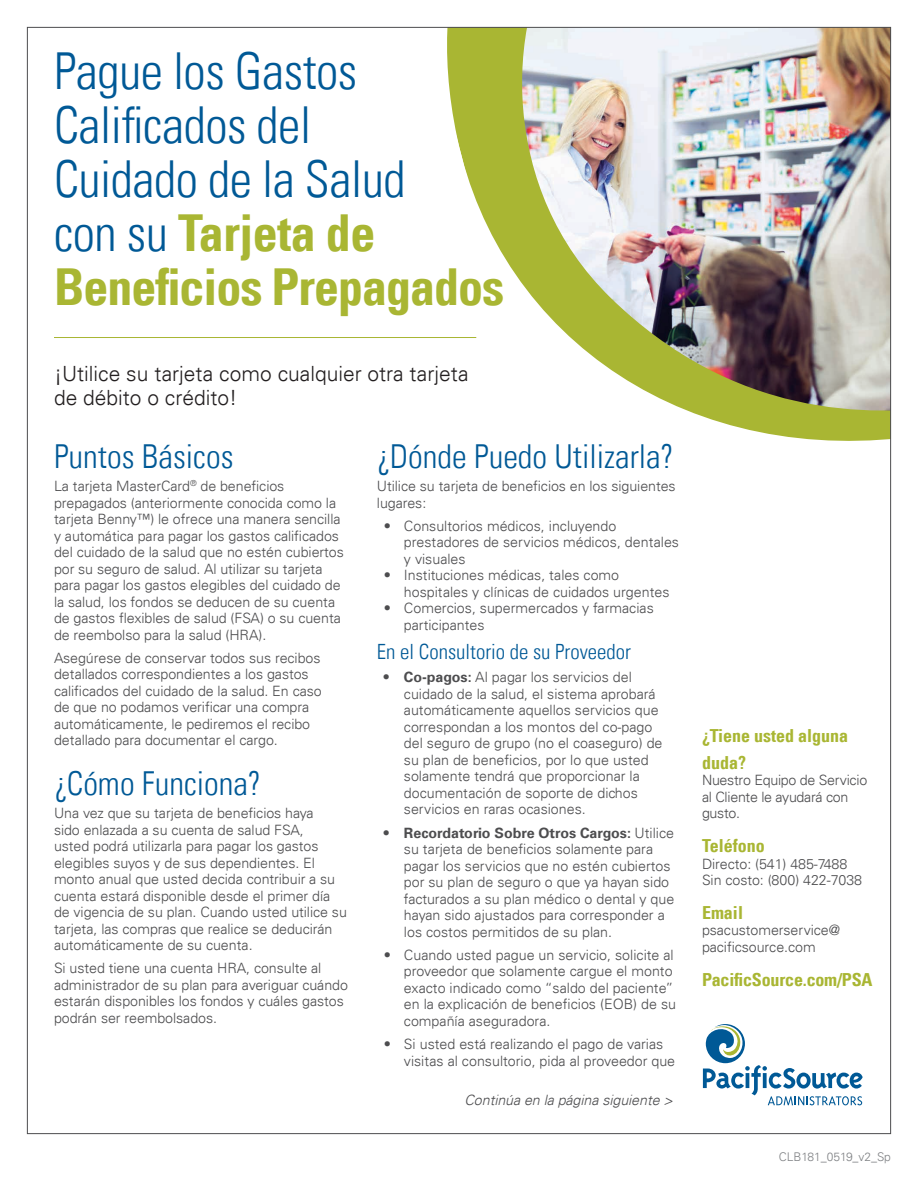
<style>
.page{position:relative;width:918px;height:1188px;background:#fff}
.page>*{position:absolute;margin:0;border:0;box-sizing:border-box;transform-origin:0 0}
.t1{font:300 condensed 51px/54px "Univers LT";letter-spacing:-.01em;color:#005996}
.t2{font:300 condensed 33px "Univers LT";color:#005996}
.t3{font:300 21px/24px "Univers LT";color:#231f20}
.t4{font:300 condensed 21px "Univers LT";color:#005996}
.t5{font:700 condensed 18px/27px "Univers LT";color:#a9b633}
.t6{font:300 14.25px/16.5px "Univers LT";letter-spacing:-.005em;color:#4d4d4f}
.t7{font:italic 300 14.25px "Univers LT";letter-spacing:-.005em;color:#4d4d4f}
.t8{font:300 12px "Univers LT";letter-spacing:-.005em;color:#808285}
.s1{font-weight:700;color:#a9b633}
.s2{font-weight:700}
</style>
<div class="page">
<svg style="left:703px;top:1024px;width:160px;height:81px"></svg>
<img style="left:447px;top:29px;width:442px;height:412px">
<hr style="left:54px;top:337px;width:422px;height:1px;background:#a9b633">
<h1 class="t1" style="left:54px;top:45px;width:452px">Pague los Gastos<br>Calificados del<br>Cuidado de la Salud<br>con su <span class="s1">Tarjeta de<br>Beneficios Prepagados</span></h1>
<h3 class="t3" style="left:54px;top:362px;width:416px">¡Utilice su tarjeta como cualquier otra tarjeta de débito o crédito!</h3>
<h2 class="t2" style="left:54px;top:436px;width:181px">Puntos Básicos</h2>
<p class="t6" style="left:54px;top:478px;width:291px">La tarjeta MasterCard<sup>®</sup> de beneficios prepagados (anteriormente conocida como la tarjeta Benny™) le ofrece una manera sencilla y automática para pagar los gastos calificados del cuidado de la salud que no estén cubiertos por su seguro de salud. Al utilizar su tarjeta para pagar los gastos elegibles del cuidado de la salud, los fondos se deducen de su cuenta de gastos flexibles de salud (FSA) o su cuenta de reembolso para la salud (HRA).</p>
<p class="t6" style="left:54px;top:650px;width:269px">Asegúrese de conservar todos sus recibos detallados correspondientes a los gastos calificados del cuidado de la salud. En caso de que no podamos verificar una compra automáticamente, le pediremos el recibo detallado para documentar el cargo.</p>
<h2 class="t2" style="left:54px;top:763px;width:209px">¿Cómo Funciona?</h2>
<p class="t6" style="left:54px;top:805px;width:294px">Una vez que su tarjeta de beneficios haya<br>sido enlazada a su cuenta de salud FSA,<br>usted podrá utilizarla para pagar los gastos elegibles suyos y de sus dependientes. El monto anual que usted decida contribuir a su cuenta estará disponible desde el primer día de vigencia de su plan. Cuando usted utilice su tarjeta, las compras que realice se deducirán automáticamente de su cuenta.</p>
<p class="t6" style="left:54px;top:960px;width:295px">Si usted tiene una cuenta HRA, consulte al administrador de su plan para averiguar cuándo estarán disponibles los fondos y cuáles gastos podrán ser reembolsados.</p>
<h2 class="t2" style="left:377px;top:436px;width:298px">¿Dónde Puedo Utilizarla?</h2>
<p class="t6" style="left:377px;top:478px;width:300px">Utilice su tarjeta de beneficios en los siguientes lugares:</p>
<p class="t6" style="left:404px;top:518px;width:277px;text-indent:-20px">• Consultorios médicos, incluyendo prestadores de servicios médicos, dentales y visuales</p>
<p class="t6" style="left:404px;top:567px;width:267px;text-indent:-20px">• Instituciones médicas, tales como hospitales y clínicas de cuidados urgentes</p>
<p class="t6" style="left:404px;top:600px;width:251px;text-indent:-20px">• Comercios, supermercados y farmacias participantes</p>
<h3 class="t4" style="left:377px;top:639px;width:256px">En el Consultorio de su Proveedor</h3>
<p class="t6" style="left:404px;top:669px;width:260px;text-indent:-20px"><span class="s2">• Co-pagos:</span> Al pagar los servicios del cuidado de la salud, el sistema aprobará automáticamente aquellos servicios que correspondan a los montos del co-pago del seguro de grupo (no el coaseguro) de su plan de beneficios, por lo que usted solamente tendrá que proporcionar la documentación de soporte de dichos servicios en raras ocasiones.</p>
<p class="t6" style="left:404px;top:824px;width:272px;text-indent:-20px"><span class="s2">• Recordatorio Sobre Otros Cargos:</span> Utilice su tarjeta de beneficios solamente para pagar los servicios que no estén cubiertos por su plan de seguro o que ya hayan sido facturados a su plan médico o dental y que hayan sido ajustados para corresponder a los costos permitidos de su plan.</p>
<p class="t6" style="left:404px;top:947px;width:274px;text-indent:-20px">• Cuando usted pague un servicio, solicite al proveedor que solamente cargue el monto exacto indicado como “saldo del paciente” en la explicación de beneficios (EOB) de su compañía aseguradora.</p>
<p class="t6" style="left:404px;top:1036px;width:273px;text-indent:-20px">• Si usted está realizando el pago de varias visitas al consultorio, pida al proveedor que</p>
<p class="t7" style="left:465px;top:1091px;width:210px">Continúa en la página siguiente &gt;</p>
<p class="t5" style="left:702px;top:722px;width:148px">¿Tiene usted alguna duda?</p>
<p class="t6" style="left:702px;top:772px;width:167px">Nuestro Equipo de Servicio al Cliente le ayudará con gusto.</p>
<p class="t5" style="left:702px;top:832px;width:64px">Teléfono</p>
<p class="t6" style="left:702px;top:855px;width:162px">Directo: (541) 485-7488<br>Sin costo: (800) 422-7038</p>
<p class="t5" style="left:702px;top:899px;width:43px">Email</p>
<p class="t6" style="left:702px;top:922px;width:140px">psacustomerservice@ pacificsource.com</p>
<p class="t5" style="left:702px;top:966px;width:172px">PacificSource.com/PSA</p>
<p class="t8" style="left:779px;top:1150px;width:114px">CLB181_0519_v2_Sp</p>
</div>
